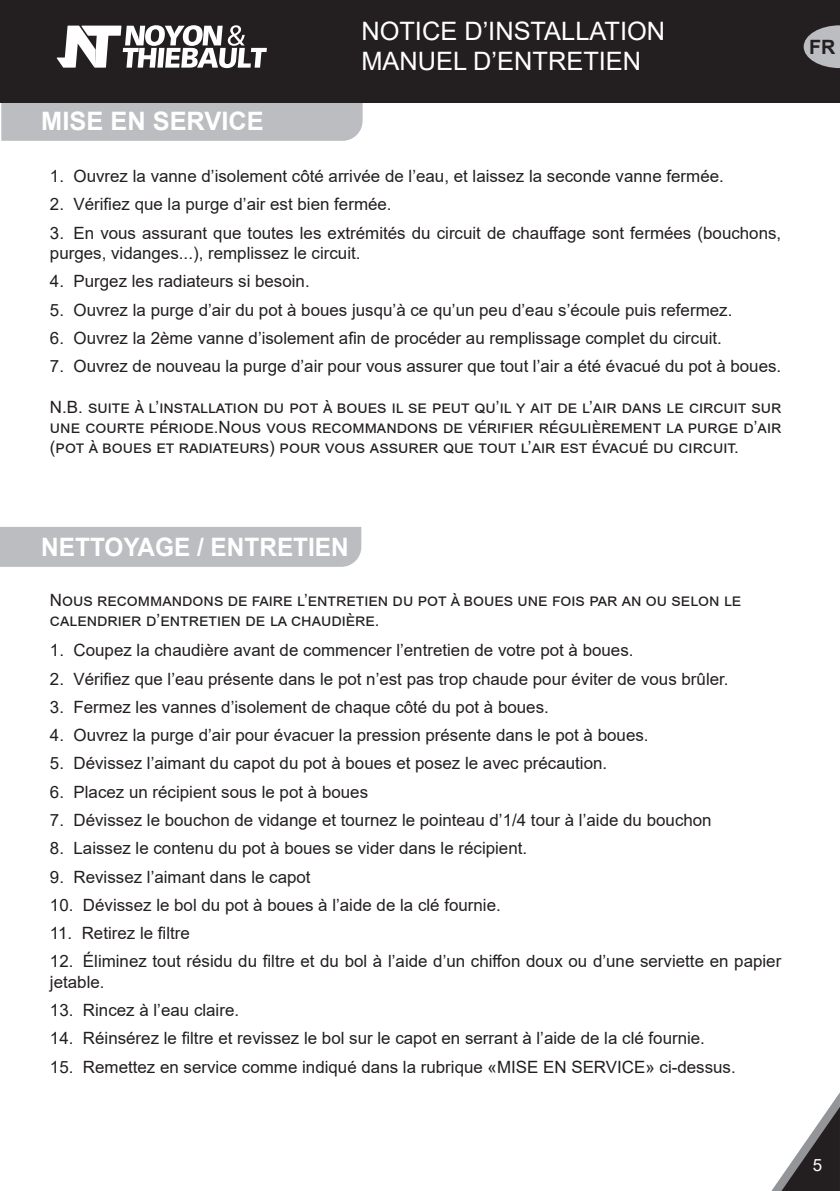
<style>
.page{position:relative;width:840px;height:1191px;background:#fff}
.page>*{position:absolute;margin:0;border:0;box-sizing:border-box;transform-origin:0 0}
.t1{font:25.4px/30.4px "Arial";color:#fff}
.t2{font:700 25.4px "Arial";color:#fff;scale:.96 1}
.t3{font:700 25.4px "Arial";color:#fff}
.t4{font:700 19.8px "Arial";color:#231f20}
.t5{font:17px/20.2px "Arial";color:#231f20}
.t6{font:17px "Arial";color:#fff}
</style>
<div class="page">
<svg style="left:771px;top:1094px;width:68px;height:97px"></svg>
<div style="left:1px;top:102px;width:361px;height:39px;background:#bcbdc0"></div>
<div style="left:0;top:0;width:839px;height:102px;background:#231f20"></div>
<svg style="left:57px;top:25px;width:210px;height:43px"></svg>
<div style="left:0;top:527px;width:361px;height:40px;background:#bcbdc0"></div>
<svg style="left:803px;top:25px;width:36px;height:43px"></svg>
<h1 class="t3" style="left:41px;top:103px;width:224px">MISE EN SERVICE</h1>
<h1 class="t1" style="left:361px;top:15px;width:305px">NOTICE D’INSTALLATION<br>MANUEL D’ENTRETIEN</h1>
<p class="t5" style="left:50px;top:166px;width:675px">1. Ouvrez la vanne d’isolement côté arrivée de l’eau, et laissez la seconde vanne fermée.</p>
<p class="t5" style="left:50px;top:194px;width:343px">2. Vérifiez que la purge d’air est bien fermée.</p>
<p class="t5" style="left:50px;top:222px;width:732px">3. En vous assurant que toutes les extrémités du circuit de chauffage sont fermées (bouchons, purges, vidanges...), remplissez le circuit.</p>
<p class="t5" style="left:50px;top:271px;width:261px">4. Purgez les radiateurs si besoin.</p>
<p class="t5" style="left:50px;top:299px;width:683px">5. Ouvrez la purge d’air du pot à boues jusqu’à ce qu’un peu d’eau s’écoule puis refermez.</p>
<p class="t5" style="left:50px;top:328px;width:673px">6. Ouvrez la 2ème vanne d’isolement afin de procéder au remplissage complet du circuit.</p>
<p class="t5" style="left:50px;top:356px;width:732px">7. Ouvrez de nouveau la purge d’air pour vous assurer que tout l’air a été évacué du pot à boues.</p>
<p class="t5" style="left:50px;top:396px;width:727px;text-align:justify">N.B. suite à l’installation du pot à boues il se peut qu’il y ait de l’air dans le circuit sur une courte période.Nous vous recommandons de vérifier régulièrement la purge d’air (pot à boues et radiateurs) pour vous assurer que tout l’air est évacué du circuit.</p>
<p class="t4" style="left:808px;top:33px;width:28px">FR</p>
<h1 class="t2" style="left:41px;top:529px;width:322px">NETTOYAGE / ENTRETIEN</h1>
<p class="t5" style="left:50px;top:589px;width:692px">Nous recommandons de faire l’entretien du pot à boues une fois par an ou selon le calendrier d’entretien de la chaudière.</p>
<p class="t5" style="left:50px;top:640px;width:584px">1. Coupez la chaudière avant de commencer l’entretien de votre pot à boues.</p>
<p class="t5" style="left:50px;top:668px;width:679px">2. Vérifiez que l’eau présente dans le pot n’est pas trop chaude pour éviter de vous brûler.</p>
<p class="t5" style="left:50px;top:696px;width:500px">3. Fermez les vannes d’isolement de chaque côté du pot à boues.</p>
<p class="t5" style="left:50px;top:725px;width:599px">4. Ouvrez la purge d’air pour évacuer la pression présente dans le pot à boues.</p>
<p class="t5" style="left:50px;top:753px;width:558px">5. Dévissez l’aimant du capot du pot à boues et posez le avec précaution.</p>
<p class="t5" style="left:50px;top:781px;width:319px">6. Placez un récipient sous le pot à boues</p>
<p class="t5" style="left:50px;top:809px;width:662px">7. Dévissez le bouchon de vidange et tournez le pointeau d’1/4 tour à l’aide du bouchon</p>
<p class="t5" style="left:50px;top:838px;width:478px">8. Laissez le contenu du pot à boues se vider dans le récipient.</p>
<p class="t5" style="left:50px;top:866px;width:262px">9. Revissez l’aimant dans le capot</p>
<p class="t5" style="left:50px;top:894px;width:452px">10. Dévissez le bol du pot à boues à l’aide de la clé fournie.</p>
<p class="t5" style="left:50px;top:923px;width:141px">11. Retirez le filtre</p>
<p class="t5" style="left:50px;top:951px;width:732px">12. Éliminez tout résidu du filtre et du bol à l’aide d’un chiffon doux ou d’une serviette en papier jetable.</p>
<p class="t5" style="left:50px;top:999px;width:190px">13. Rincez à l’eau claire.</p>
<p class="t5" style="left:50px;top:1028px;width:656px">14. Réinsérez le filtre et revissez le bol sur le capot en serrant à l’aide de la clé fournie.</p>
<p class="t5" style="left:50px;top:1056px;width:687px">15. Remettez en service comme indiqué dans la rubrique «MISE EN SERVICE» ci-dessus.</p>
<p class="t6" style="left:812px;top:1153px;width:11px">5</p>
</div>
